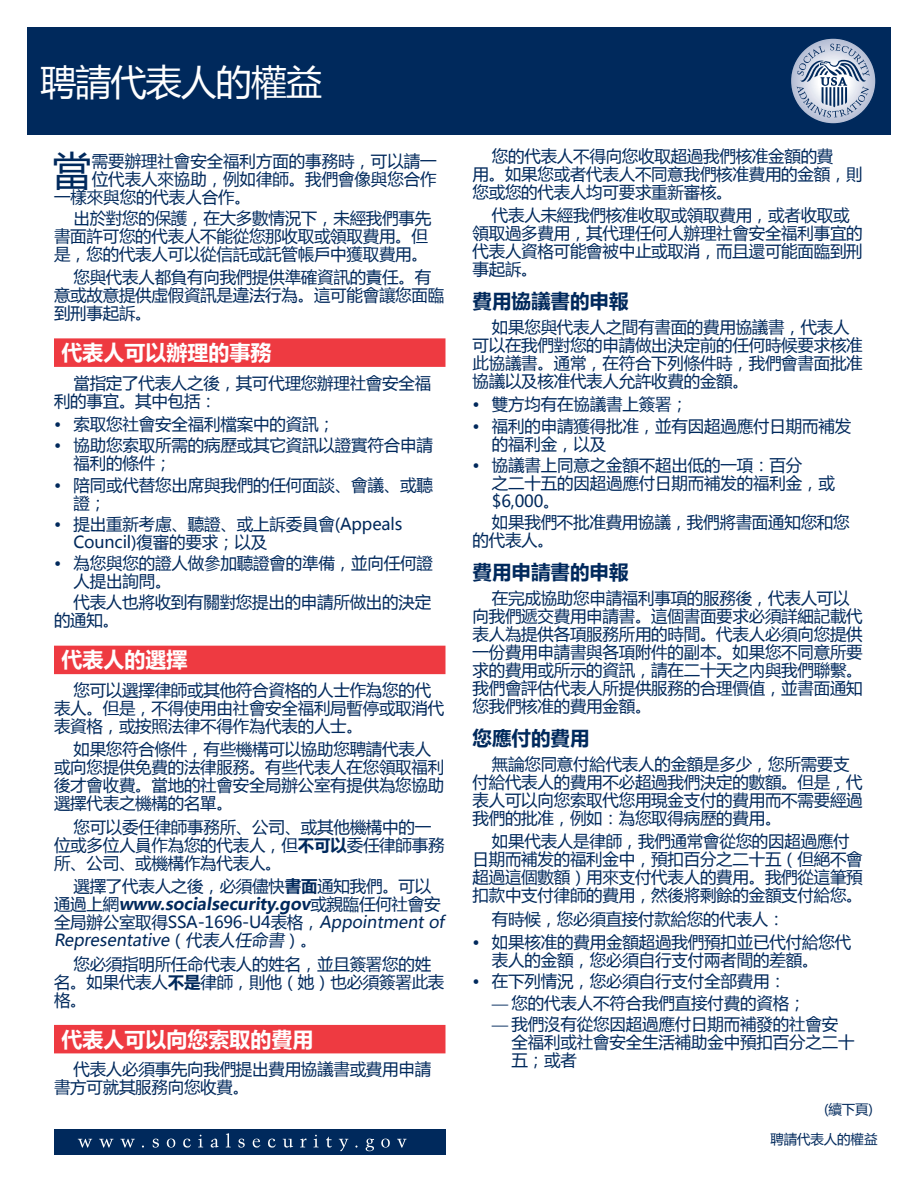
<style>
.page{position:relative;width:918px;height:1188px;background:#fff}
.page>*{position:absolute;margin:0;border:0;box-sizing:border-box;transform-origin:0 0}
.Intro_Paragraph{font:40.35px "Microsoft Ya Hei";color:#00295c}
.Pub_Title{font:36px "Microsoft Ya Hei";letter-spacing:-.025em;color:#fff}
.H1-1{font:700 21px "Microsoft Ya Hei";color:#fff}
.t1{font:700 19.5px "Microsoft Ya Hei";color:#00295c}
.Paragraph{font:16.5px/18px "Microsoft Ya Hei";letter-spacing:-.015em;color:#00295c}
.Intro_Paragraph-2{font:16.5px "Microsoft Ya Hei";letter-spacing:-.005em;color:#00295c}
.Pub_Title_Small{font:13.5px "Microsoft Ya Hei";letter-spacing:-.01em;color:#00295c}
.s1{font-weight:700}
.s2{font-family:"Trump Mediaeval"}
</style>
<div class="page">
<div style="left:27px;top:27px;width:864px;height:108px;background:#00295c"></div>
<div style="left:54px;top:1130px;width:392px;height:25px;background:#00295c"></div>
<svg style="left:78px;top:1133px;width:329px;height:18px"></svg>
<svg style="left:790px;top:38px;width:86px;height:86px"></svg>
<svg style="left:797px;top:44px;width:73px;height:74px;background:#9dabc2"></svg>
<div style="left:54px;top:338px;width:392px;height:29px;background:#ee3a41"></div>
<div style="left:54px;top:646px;width:392px;height:28px;background:#ee3a41"></div>
<div style="left:54px;top:1025px;width:392px;height:28px;background:#ee3a41"></div>
<p class="Pub_Title" style="left:40px;top:58px;width:283px">聘請代表人的權益</p>
<p class="Intro_Paragraph" style="left:52px;top:143px;width:42px">當</p>
<p class="Intro_Paragraph-2" style="left:92px;top:149px;width:346px">需要辦理社會安全福利方面的事務時，可以請一</p>
<p class="Intro_Paragraph-2" style="left:92px;top:167px;width:346px">位代表人來協助，例如律師。我們會像與您合作</p>
<p class="Intro_Paragraph-2" style="left:54px;top:185px;width:199px">一樣來與您的代表人合作。</p>
<p class="Paragraph" style="left:54px;top:208px;width:379px;text-indent:19px">出於對您的保護，在大多數情況下，未經我們事先書面許可您的代表人不能從您那收取或領取費用。但是，您的代表人可以從信託或託管帳戶中獲取費用。</p>
<p class="Paragraph" style="left:54px;top:268px;width:392px;text-indent:19px">您與代表人都負有向我們提供準確資訊的責任。有意或故意提供虛假資訊是違法行為。這可能會讓您面臨到刑事起訴。</p>
<h1 class="H1-1" style="left:62px;top:338px;width:212px">代表人可以辦理的事務</h1>
<p class="Paragraph" style="left:54px;top:373px;width:379px;text-indent:19px">當指定了代表人之後，其可代理您辦理社會安全福利的事宜。其中包括：</p>
<p class="Paragraph" style="left:54px;top:415px;width:282px">• 索取您社會安全福利檔案中的資訊；</p>
<p class="Paragraph" style="left:73px;top:436px;width:361px;text-indent:-19px">• 協助您索取所需的病歷或其它資訊以證實符合申請福利的條件；</p>
<p class="Paragraph" style="left:73px;top:475px;width:361px;text-indent:-19px">• 陪同或代替您出席與我們的任何面談、會議、或聽證；</p>
<p class="Paragraph" style="left:73px;top:514px;width:330px;text-indent:-19px">• 提出重新考慮、聽證、或上訴委員會(Appeals<br>Council)復審的要求；以及</p>
<p class="Paragraph" style="left:73px;top:554px;width:361px;text-indent:-19px">• 為您與您的證人做參加聽證會的準備，並向任何證人提出詢問。</p>
<p class="Paragraph" style="left:54px;top:593px;width:379px;text-indent:19px">代表人也將收到有關對您提出的申請所做出的決定的通知。</p>
<h1 class="H1-1" style="left:62px;top:645px;width:127px">代表人的選擇</h1>
<p class="Paragraph" style="left:54px;top:681px;width:392px;text-indent:19px">您可以選擇律師或其他符合資格的人士作為您的代表人。但是，不得使用由社會安全福利局暫停或取消代表資格，或按照法律不得作為代表的人士。</p>
<p class="Paragraph" style="left:54px;top:740px;width:392px;text-indent:19px">如果您符合條件，有些機構可以協助您聘請代表人或向您提供免費的法律服務。有些代表人在您領取福利後才會收費。當地的社會安全局辦公室有提供為您協助選擇代表之機構的名單。</p>
<p class="Paragraph" style="left:54px;top:817px;width:392px;text-indent:19px">您可以委任律師事務所、公司、或其他機構中的一位或多位人員作為您的代表人，但<span class="s1">不可以</span>委任律師事務所、公司、或機構作為代表人。</p>
<p class="Paragraph" style="left:54px;top:877px;width:395px;text-indent:19px">選擇了代表人之後，必須儘快<span class="s1">書面</span>通知我們。可以通過上網 <span class="s1">www.socialsecurity.gov</span>或親臨任何社會安全局辦公室取得SSA-1696-U4表格，Appointment of Representative（代表人任命書）。</p>
<p class="Paragraph" style="left:54px;top:954px;width:392px;text-indent:19px">您必須指明所任命代表人的姓名，並且簽署您的姓名。如果代表人<span class="s1">不是</span>律師，則他（她）也必須簽署此表格。</p>
<h1 class="H1-1" style="left:62px;top:1024px;width:254px">代表人可以向您索取的費用</h1>
<p class="Paragraph" style="left:54px;top:1060px;width:379px;text-indent:19px">代表人必須事先向我們提出費用協議書或費用申請書方可就其服務向您收費。</p>
<p class="Paragraph" style="left:472px;top:146px;width:392px;text-indent:19px">您的代表人不得向您收取超過我們核准金額的費<br>用。如果您或者代表人不同意我們核准費用的金額，則您或您的代表人均可要求重新審核。</p>
<p class="Paragraph" style="left:472px;top:206px;width:392px;text-indent:19px">代表人未經我們核准收取或領取費用，或者收取或領取過多費用，其代理任何人辦理社會安全福利事宜的代表人資格可能會被中止或取消，而且還可能面臨到刑事起訴。</p>
<h2 class="t1" style="left:472px;top:288px;width:157px">費用協議書的申報</h2>
<p class="Paragraph" style="left:472px;top:318px;width:392px;text-indent:19px">如果您與代表人之間有書面的費用協議書，代表人可以在我們對您的申請做出決定前的任何時候要求核准此協議書。通常，在符合下列條件時，我們會書面批准協議以及核准代表人允許收費的金額。</p>
<p class="Paragraph" style="left:472px;top:395px;width:217px">• 雙方均有在協議書上簽署；</p>
<p class="Paragraph" style="left:492px;top:416px;width:361px;text-indent:-19px">• 福利的申請獲得批准，並有因超過應付日期而補发的福利金，以及</p>
<p class="Paragraph" style="left:492px;top:455px;width:345px;text-indent:-19px">• 協議書上同意之金額不超出低的一項：百分<br>之二十五的因超過應付日期而補发的福利金，或$6,000。</p>
<p class="Paragraph" style="left:472px;top:513px;width:379px;text-indent:19px">如果我們不批准費用協議，我們將書面通知您和您的代表人。</p>
<h2 class="t1" style="left:472px;top:559px;width:157px">費用申請書的申報</h2>
<p class="Paragraph" style="left:472px;top:589px;width:392px;text-indent:19px">在完成協助您申請福利事項的服務後，代表人可以向我們遞交費用申請書。這個書面要求必須詳細記載代表人為提供各項服務所用的時間。代表人必須向您提供一份費用申請書與各項附件的副本。如果您不同意所要求的費用或所示的資訊，請在二十天之內與我們聯繫。我們會評估代表人所提供服務的合理價值，並書面通知您我們核准的費用金額。</p>
<h2 class="t1" style="left:472px;top:725px;width:118px">您應付的費用</h2>
<p class="Paragraph" style="left:472px;top:754px;width:392px;text-indent:19px">無論您同意付給代表人的金額是多少，您所需要支付給代表人的費用不必超過我們決定的數額。但是，代表人可以向您索取代您用現金支付的費用而不需要經過我們的批准，例如：為您取得病歷的費用。</p>
<p class="Paragraph" style="left:472px;top:832px;width:392px;text-align:center">如果代表人是律師，我們通常會從您的因超過應付<br>日期而補发的福利金中，預扣百分之二十五（但絕不會超過這個數額）用來支付代表人的費用。我們從這筆預扣款中支付律師的費用，然後將剩餘的金額支付給您。</p>
<p class="Paragraph" style="left:492px;top:909px;width:294px">有時候，您必須直接付款給您的代表人：</p>
<p class="Paragraph" style="left:492px;top:933px;width:361px;text-indent:-19px">• 如果核准的費用金額超過我們預扣並已代付給您代表人的金額，您必須自行支付兩者間的差額。</p>
<p class="Paragraph" style="left:472px;top:972px;width:315px">• 在下列情況，您必須自行支付全部費用：</p>
<p class="Paragraph" style="left:492px;top:993px;width:315px"><span class="s2">—</span> 您的代表人不符合我們直接付費的資格；</p>
<p class="Paragraph" style="left:511px;top:1014px;width:345px;text-indent:-19px"><span class="s2">—</span> 我們沒有從您因超過應付日期而補發的社會安全福利或社會安全生活補助金中預扣百分之二十五；或者</p>
<p class="Pub_Title_Small" style="left:824px;top:1100px;width:50px">(續下頁)</p>
<p class="Pub_Title_Small" style="left:770px;top:1130px;width:109px">聘請代表人的權益</p>
</div>
